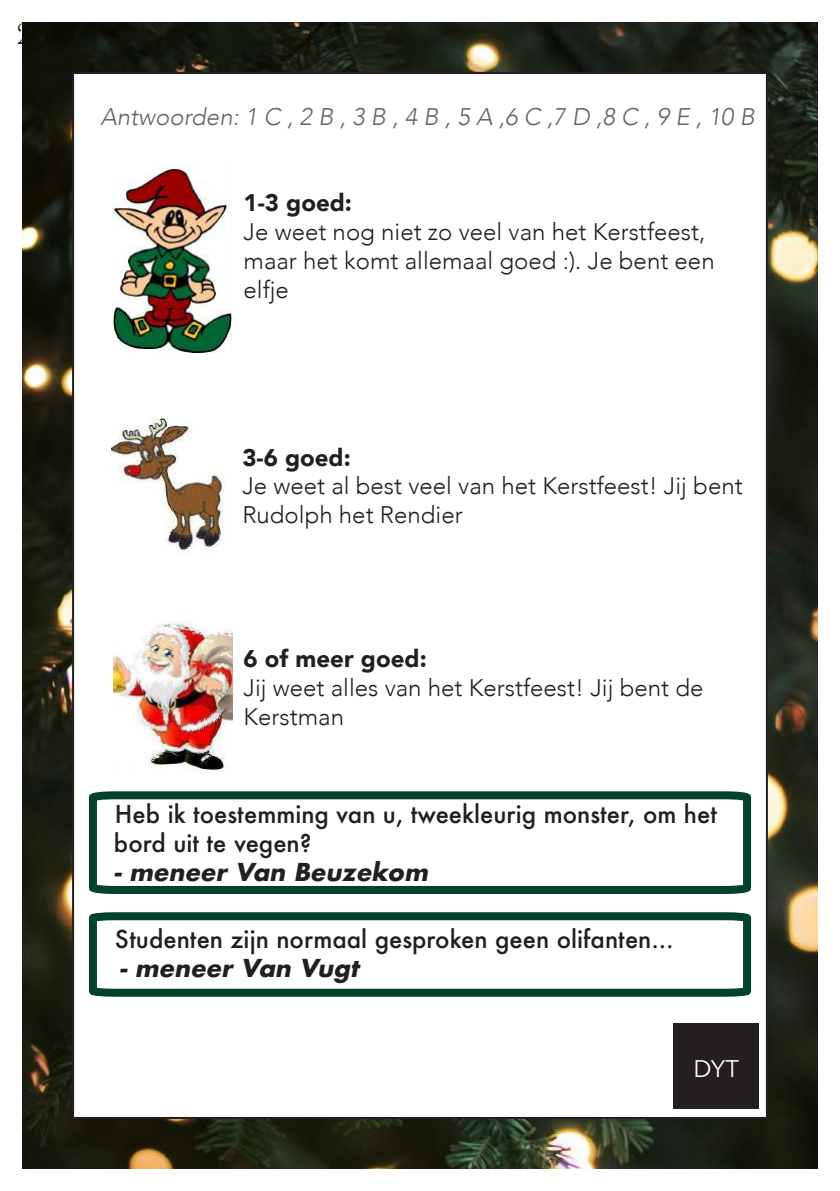
<style>
.page{position:relative;width:840px;height:1191px;background:#fff}
.page>*{position:absolute;margin:0;border:0;box-sizing:border-box;transform-origin:0 0}
.t1{font:32px "Baskerville";color:#231f20}
.t2{font:300 24px/28.8px "Avenir";color:#231f20}
.t3{font:500 24px/28.8px "Futura";color:#231f20}
.t4{font:italic 300 24px "Avenir";color:#636366}
.t5{font:italic 700 24px "Futura";color:#231f20}
.t6{font:900 24px "Avenir";color:#231f20}
.t7{font:24px "Avenir Next";color:#fff}
</style>
<div class="page">
<img style="left:23px;top:23px;width:793px;height:1145px">
<div style="left:73px;top:73px;width:693px;height:1045px;background:#fff"></div>
<img style="left:112px;top:418px;width:113px;height:134px">
<img style="left:112px;top:165px;width:119px;height:187px">
<img style="left:113px;top:620px;width:119px;height:153px">
<svg style="left:88px;top:791px;width:664px;height:103px"></svg>
<svg style="left:88px;top:912px;width:664px;height:85px"></svg>
<div style="left:673px;top:1023px;width:85px;height:85px;background:#231f20"></div>
<h1 class="t1" style="left:16px;top:13px;width:33px">20</h1>
<p class="t4" style="left:100px;top:102px;width:655px">Antwoorden: 1 C , 2 B , 3 B , 4 B , 5 A ,6 C ,7 D ,8 C , 9 E , 10 B</p>
<p class="t6" style="left:243px;top:182px;width:110px">1-3 goed:</p>
<p class="t2" style="left:243px;top:217px;width:472px">Je weet nog niet zo veel van het Kerstfeest, maar het komt allemaal goed :). Je bent een elfje</p>
<p class="t6" style="left:242px;top:437px;width:110px">3-6 goed:</p>
<p class="t2" style="left:242px;top:472px;width:501px">Je weet al best veel van het Kerstfeest! Jij bent<br>Rudolph het Rendier</p>
<p class="t6" style="left:243px;top:638px;width:184px">6 of meer goed:</p>
<p class="t2" style="left:243px;top:673px;width:461px">Jij weet alles van het Kerstfeest! Jij bent de<br>Kerstman</p>
<p class="t3" style="left:114px;top:799px;width:604px">Heb ik toestemming van u, tweekleurig monster, om het bord uit te vegen?</p>
<p class="t5" style="left:114px;top:854px;width:321px">- meneer Van Beuzekom</p>
<p class="t3" style="left:115px;top:924px;width:560px">Studenten zijn normaal gesproken geen olifanten...</p>
<p class="t5" style="left:120px;top:950px;width:247px">- meneer Van Vugt</p>
<p class="t7" style="left:693px;top:1048px;width:47px">DYT</p>
</div>
